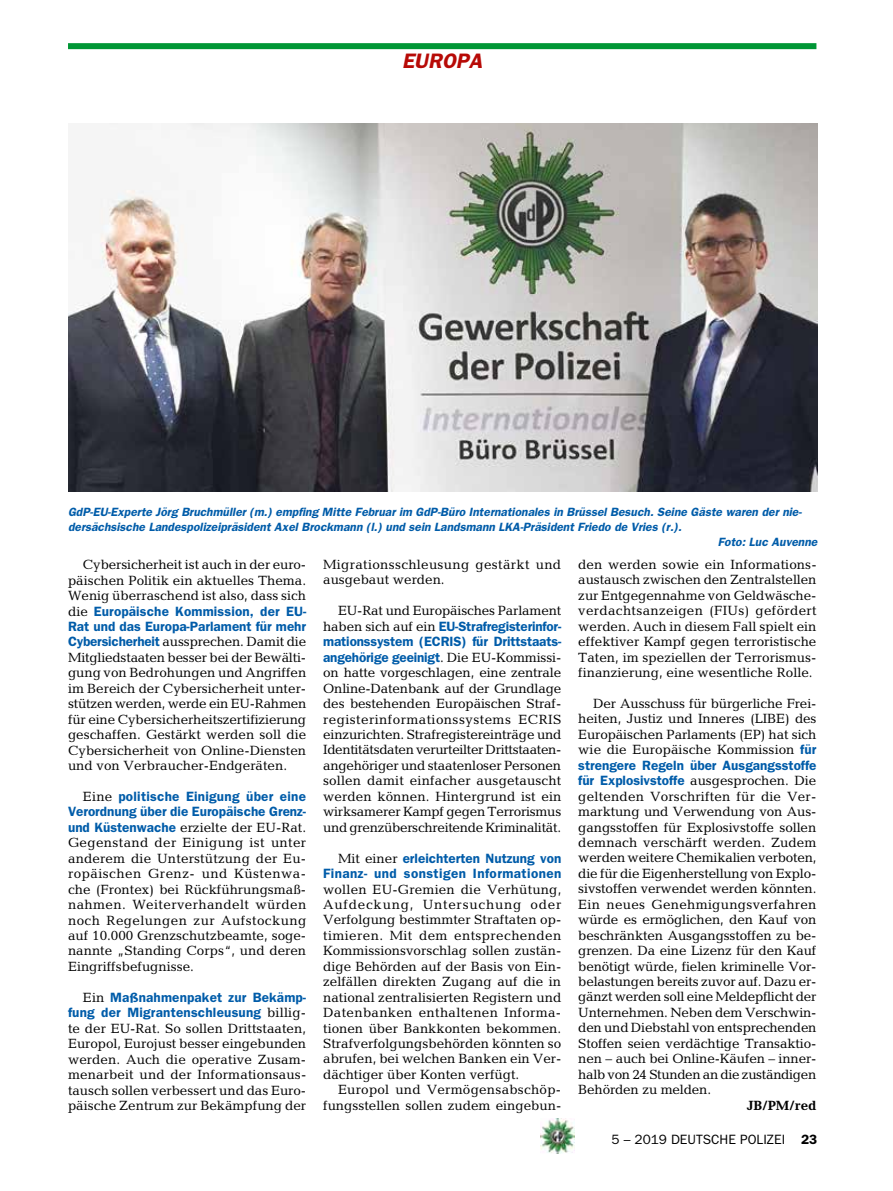
<style>
.page{position:relative;width:893px;height:1191px;background:#fff}
.page>*{position:absolute;margin:0;border:0;box-sizing:border-box;transform-origin:0 0}
.t1{font:italic 600 21px "Franklin Gothic";color:#b70a06}
.t2{font:13.5px/15.5px "Candida";color:#000;text-align:justify}
.t3{font:600 13.5px/15.5px "Franklin Gothic";color:#005ca9}
.t4{font:600 13.5px/15.5px "Franklin Gothic";letter-spacing:.03em;color:#005ca9;text-align:right}
.t5{font:13.5px/15.5px "Candida";letter-spacing:.025em;color:#000}
.t6{font:13.5px "Franklin Gothic";color:#000}
.t7{font:700 13.5px "Candida";color:#000}
.t8{font:italic 600 12px "Franklin Gothic";color:#005ca9}
.s1{font-family:"Candida";font-weight:400;color:#000}
.s2{font-family:"Franklin Gothic";font-weight:600;color:#005ca9}
.s3{font-weight:600}
</style>
<div class="page">
<img style="left:540px;top:1118px;width:34px;height:35px">
<div style="left:68px;top:43px;width:748px;height:6px;background:#009635"></div>
<img style="left:68px;top:123px;width:749px;height:369px">
<h1 class="t1" style="left:402px;top:48px;width:82px">EUROPA</h1>
<p class="t8" style="left:68px;top:505px;width:735px">GdP-EU-Experte Jörg Bruchmüller (m.) empfing Mitte Februar im GdP-Büro Internationales in Brüssel Besuch. Seine Gäste waren der nie-</p>
<p class="t8" style="left:68px;top:520px;width:615px">dersächsische Landespolizeipräsident Axel Brockmann (l.) und sein Landsmann LKA-Präsident Friedo de Vries (r.).</p>
<p class="t8" style="left:718px;top:535px;width:101px">Foto: Luc Auvenne</p>
<p class="t2" style="left:68px;top:557px;width:240px;text-indent:15px">Cybersicherheit ist auch in der euro&shy;päischen Politik ein aktuelles Thema.<br>Wenig überraschend ist also, dass sich</p>
<p class="t3" style="left:68px;top:603px;width:240px"><span class="s1">die</span> Europäische Kommission, der EU-<br>Rat und das Europa-Parlament für mehr</p>
<p class="t2" style="left:68px;top:634px;width:240px"><span class="s2">Cybersicherheit</span> aussprechen. Damit die Mitgliedstaaten besser bei der Bewälti&shy;gung von Bedrohungen und Angriffen im Bereich der Cybersicherheit unter&shy;stützen werden, werde ein EU-Rahmen für eine Cybersicherheitszertifizierung geschaffen. Gestärkt werden soll die Cybersicherheit von Online-Diensten und von Verbraucher-Endgeräten.</p>
<p class="t3" style="left:68px;top:788px;width:240px;text-align:right"><span class="s1">Eine</span> politische Einigung über eine<br>Verordnung über die Europäische Grenz-</p>
<p class="t2" style="left:68px;top:819px;width:240px"><span class="s2">und Küstenwache</span> erzielte der EU-Rat.<br>Gegenstand der Einigung ist unter anderem die Unterstützung der Eu&shy;ropäischen Grenz- und Küstenwa&shy;che (Frontex) bei Rückführungsmaß&shy;nahmen. Weiterverhandelt würden noch Regelungen zur Aufstockung auf 10.000 Grenzschutzbeamte, soge&shy;nannte „Standing Corps“, und deren Eingriffsbefugnisse.</p>
<p class="t3" style="left:68px;top:989px;width:240px;text-align:right"><span class="s1">Ein</span> Maßnahmenpaket zur Bekämp&shy;fung der Migrantenschleusung <span class="s1">billig-</span></p>
<p class="t2" style="left:68px;top:1020px;width:240px">te der EU-Rat. So sollen Drittstaaten, Europol, Eurojust besser eingebunden werden. Auch die operative Zusam&shy;menarbeit und der Informationsaus&shy;tausch sollen verbessert und das Euro&shy;päische Zentrum zur Bekämpfung der</p>
<p class="t5" style="left:323px;top:557px;width:239px">Migrationsschleusung gestärkt und ausgebaut werden.</p>
<p class="t2" style="left:338px;top:603px;width:225px">EU-Rat und Europäisches Parlament</p>
<p class="t3" style="left:323px;top:618px;width:240px;text-align:justify"><span class="s1">haben sich auf ein</span> EU-Strafregisterinfor&shy;mationssystem (ECRIS) für Drittstaats&shy;angehörige geeinigt<span class="s1">. Die EU-Kommissi-</span></p>
<p class="t2" style="left:323px;top:665px;width:240px">on hatte vorgeschlagen, eine zentrale Online-Datenbank auf der Grundlage des bestehenden Europäischen Straf&shy;registerinformationssystems ECRIS einzurichten. Strafregistereinträge und Identitätsdaten verurteilter Drittstaaten&shy;angehöriger und staatenloser Personen sollen damit einfacher ausgetauscht werden können. Hintergrund ist ein wirksamerer Kampf gegen Terrorismus und grenzüberschreitende Kriminalität.</p>
<p class="t4" style="left:323px;top:850px;width:240px"><span class="s1">Mit einer</span> erleichterten Nutzung von<br>Finanz- und sonstigen Informationen</p>
<p class="t2" style="left:323px;top:881px;width:240px">wollen EU-Gremien die Verhütung, Aufdeckung, Untersuchung oder Verfolgung bestimmter Straftaten op&shy;timieren. Mit dem entsprechenden Kommissionsvorschlag sollen zustän&shy;dige Behörden auf der Basis von Ein&shy;zelfällen direkten Zugang auf die in national zentralisierten Registern und Datenbanken enthaltenen Informa&shy;tionen über Bankkonten bekommen.<br>Strafverfolgungsbehörden könnten so abrufen, bei welchen Banken ein Ver&shy;dächtiger über Konten verfügt.</p>
<p class="t2" style="left:323px;top:1082px;width:240px;text-align:right">Europol und Vermögensabschöp&shy;fungsstellen sollen zudem eingebun-</p>
<p class="t2" style="left:578px;top:556px;width:240px">den werden sowie ein Informations&shy;austausch zwischen den Zentralstellen zur Entgegennahme von Geldwäsche&shy;verdachtsanzeigen (FIUs) gefördert werden. Auch in diesem Fall spielt ein effektiver Kampf gegen terroristische Taten, im speziellen der Terrorismus&shy;finanzierung, eine wesentliche Rolle.</p>
<p class="t2" style="left:578px;top:695px;width:240px;text-indent:15px">Der Ausschuss für bürgerliche Frei&shy;heiten, Justiz und Inneres (LIBE) des Europäischen Parlaments (EP) hat sich wie die Europäische Kommission <span class="s2">für</span></p>
<p class="t3" style="left:578px;top:757px;width:240px">strengere Regeln über Ausgangsstoffe für Explosivstoffe <span class="s1">ausgesprochen. Die</span></p>
<p class="t2" style="left:578px;top:788px;width:240px">geltenden Vorschriften für die Ver&shy;marktung und Verwendung von Aus&shy;gangsstoffen für Explosivstoffe sollen demnach verschärft werden. Zudem werden weitere Chemikalien verboten, die für die Eigenherstellung von Explo&shy;sivstoffen verwendet werden könnten.<br>Ein neues Genehmigungsverfahren würde es ermöglichen, den Kauf von beschränkten Ausgangsstoffen zu be&shy;grenzen. Da eine Lizenz für den Kauf benötigt würde, fielen kriminelle Vor&shy;belastungen bereits zuvor auf. Dazu er&shy;gänzt werden soll eine Meldepflicht der Unternehmen. Neben dem Verschwin&shy;den und Diebstahl von entsprechenden Stoffen seien verdächtige Transaktio&shy;nen – auch bei Online-Käufen – inner&shy;halb von 24 Stunden an die zuständigen Behörden zu melden.</p>
<p class="t7" style="left:747px;top:1097px;width:71px">JB/PM/red</p>
<p class="t6" style="left:612px;top:1131px;width:207px">5 – 2019 DEUTSCHE POLIZEI <span class="s3">23</span></p>
</div>
